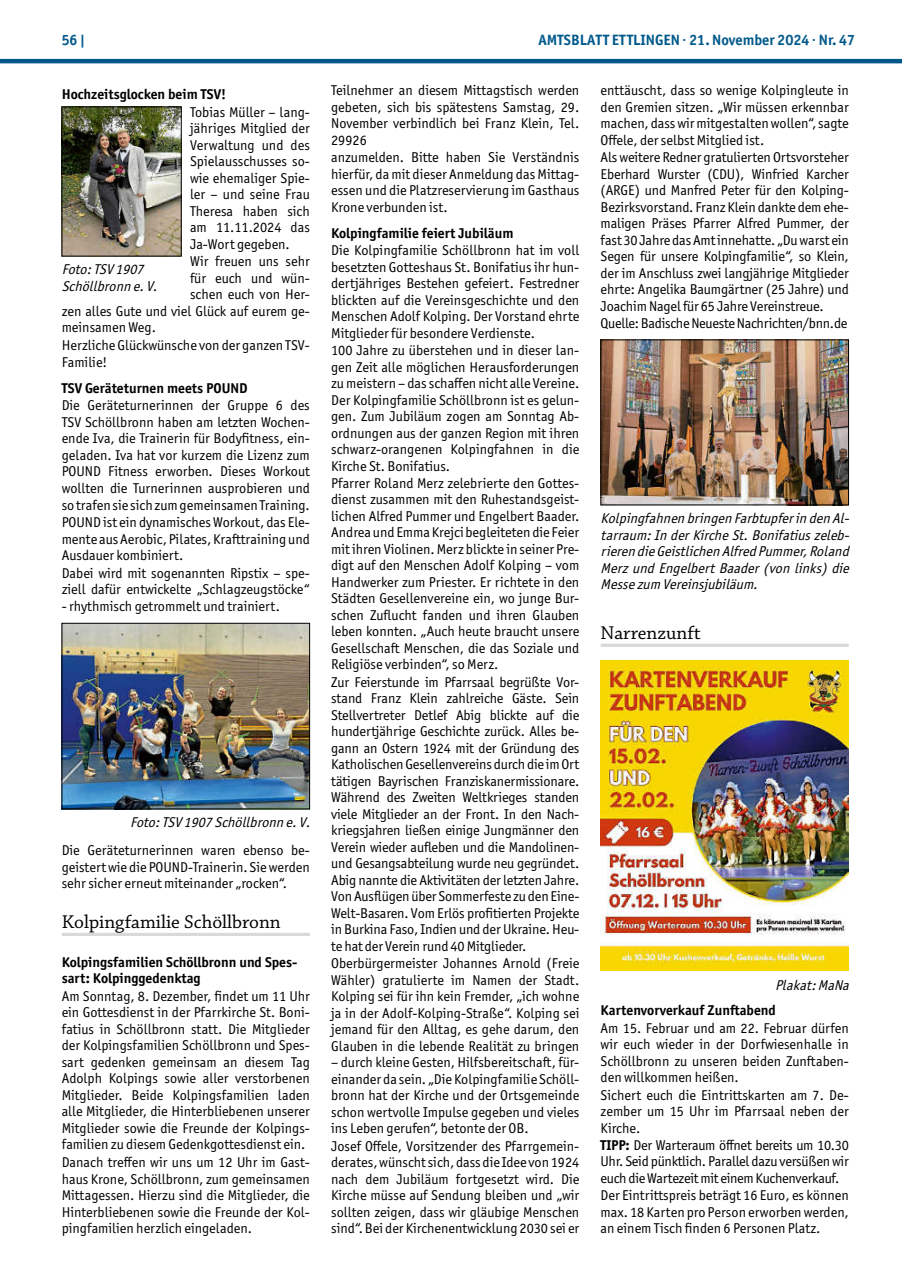
<style>
.page{position:relative;width:902px;height:1280px;background:#fff}
.page>*{position:absolute;margin:0;border:0;box-sizing:border-box;transform-origin:0 0}
.t1{font:19.5px "Chaparral Pro";color:#000}
.t2{font:700 15px "Officina Sans ITC Pro";color:#01598b}
.t3{font:14.25px/16.6px "Officina Sans ITC Pro";color:#000}
.t4{font:italic 14.25px/16.5px "Officina Sans ITC Pro";color:#000}
.t5{font:700 14.25px/16.5px "Officina Sans ITC Pro";color:#000}
.s1{font-weight:700}
</style>
<div class="page">
<hr style="left:0;top:59px;width:901px;height:4px;background:#01598b">
<hr style="left:62px;top:933px;width:248px;height:3px;background:#d9d9d9">
<img style="left:64px;top:109px;width:115px;height:145px">
<div style="left:62px;top:107px;width:119px;height:149px;border:1px solid #000"></div>
<img style="left:64px;top:625px;width:244px;height:182px">
<div style="left:62px;top:623px;width:248px;height:186px;border:1px solid #000"></div>
<hr style="left:600px;top:644px;width:248px;height:3px;background:#d9d9d9">
<img style="left:602px;top:342px;width:244px;height:161px">
<div style="left:600px;top:340px;width:248px;height:165px;border:1px solid #000"></div>
<img style="left:600px;top:661px;width:248px;height:310px">
<p class="t2" style="left:62px;top:31px;width:25px">56 |</p>
<p class="t2" style="left:538px;top:31px;width:318px">AMTSBLATT ETTLINGEN · 21. November 2024 · Nr. 47</p>
<p class="t5" style="left:62px;top:86px;width:166px">Hochzeitsglocken beim TSV!</p>
<p class="t3" style="left:190px;top:103px;width:121px">Tobias Müller – lang-</p>
<p class="t3" style="left:190px;top:120px;width:121px">jähriges Mitglied der</p>
<p class="t3" style="left:190px;top:136px;width:121px">Verwaltung und des</p>
<p class="t3" style="left:190px;top:153px;width:121px">Spielausschusses so-</p>
<p class="t3" style="left:190px;top:169px;width:121px">wie ehemaliger Spie-</p>
<p class="t3" style="left:190px;top:186px;width:121px">ler – und seine Frau</p>
<p class="t3" style="left:190px;top:202px;width:121px">Theresa haben sich</p>
<p class="t3" style="left:190px;top:219px;width:121px">am 11.11.2024 das</p>
<p class="t3" style="left:190px;top:235px;width:101px">Ja-Wort gegeben.</p>
<p class="t3" style="left:190px;top:253px;width:121px">Wir freuen uns sehr</p>
<p class="t3" style="left:190px;top:270px;width:121px">für euch und wün-</p>
<p class="t3" style="left:190px;top:286px;width:121px">schen euch von Her-</p>
<p class="t3" style="left:62px;top:303px;width:250px">zen alles Gute und viel Glück auf eurem ge-</p>
<p class="t3" style="left:62px;top:319px;width:96px">meinsamen Weg.</p>
<p class="t3" style="left:62px;top:337px;width:250px">Herzliche Glückwünsche von der ganzen TSV-</p>
<p class="t3" style="left:62px;top:353px;width:47px">Familie!</p>
<p class="t5" style="left:62px;top:379px;width:187px">TSV Geräteturnen meets POUND</p>
<p class="t3" style="left:62px;top:397px;width:250px">Die Geräteturnerinnen der Gruppe 6 des TSV Schöllbronn haben am letzten Wochen&shy;ende Iva, die Trainerin für Bodyfitness, ein&shy;geladen. Iva hat vor kurzem die Lizenz zum POUND Fitness erworben. Dieses Workout wollten die Turnerinnen ausprobieren und so trafen sie sich zum gemeinsamen Training.<br>POUND ist ein dynamisches Workout, das Ele&shy;mente aus Aerobic, Pilates, Krafttraining und Ausdauer kombiniert.<br>Dabei wird mit sogenannten Ripstix – spe&shy;ziell dafür entwickelte „Schlagzeugstöcke“</p>
<p class="t3" style="left:62px;top:598px;width:220px">- rhythmisch getrommelt und trainiert.</p>
<p class="t4" style="left:62px;top:261px;width:101px">Foto:TSV1907<br>Schöllbronn e.V.</p>
<p class="t4" style="left:130px;top:814px;width:185px">Foto:TSV1907Schöllbronn e.V.</p>
<p class="t3" style="left:62px;top:842px;width:250px;text-align:justify">Die Geräteturnerinnen waren ebenso be&shy;geistert wie die POUND-Trainerin. Sie werden sehr sicher erneut miteinander „rocken“.</p>
<h1 class="t1" style="left:62px;top:911px;width:220px">Kolpingfamilie Schöllbronn</h1>
<p class="t5" style="left:62px;top:953px;width:237px">Kolpingsfamilien Schöllbronn und Spes&shy;sart: Kolpinggedenktag</p>
<p class="t3" style="left:62px;top:988px;width:250px">Am Sonntag, 8. Dezember, findet um 11 Uhr ein Gottesdienst in der Pfarrkirche St. Boni&shy;fatius in Schöllbronn statt. Die Mitglieder der Kolpingsfamilien Schöllbronn und Spes&shy;sart gedenken gemeinsam an diesem Tag Adolph Kolpings sowie aller verstorbenen Mitglieder. Beide Kolpingsfamilien laden alle Mitglieder, die Hinterbliebenen unserer Mitglieder sowie die Freunde der Kolpings&shy;familien zu diesem Gedenkgottesdienst ein.<br>Danach treffen wir uns um 12 Uhr im Gast&shy;haus Krone, Schöllbronn, zum gemeinsamen Mittagessen. Hierzu sind die Mitglieder, die Hinterbliebenen sowie die Freunde der Kol&shy;pingfamilien herzlich eingeladen.</p>
<p class="t3" style="left:331px;top:82px;width:250px">Teilnehmer an diesem Mittagstisch werden gebeten, sich bis spätestens Samstag, 29.<br>November verbindlich bei Franz Klein, Tel.<br>29926<br>anzumelden. Bitte haben Sie Verständnis hierfür, da mit dieser Anmeldung das Mittag&shy;essen und die Platzreservierung im Gasthaus Krone verbunden ist.</p>
<p class="t5" style="left:331px;top:224px;width:184px">Kolpingfamilie feiert Jubiläum</p>
<p class="t3" style="left:331px;top:242px;width:250px">Die Kolpingfamilie Schöllbronn hat im voll besetzten Gotteshaus St. Bonifatius ihr hun&shy;dertjähriges Bestehen gefeiert. Festredner blickten auf die Vereinsgeschichte und den Menschen Adolf Kolping. Der Vorstand ehrte Mitglieder für besondere Verdienste.<br>100 Jahre zu überstehen und in dieser lan&shy;gen Zeit alle möglichen Herausforderungen zu meistern – das schaffen nicht alle Vereine.<br>Der Kolpingfamilie Schöllbronn ist es gelun&shy;gen. Zum Jubiläum zogen am Sonntag Ab&shy;ordnungen aus der ganzen Region mit ihren schwarz-orangenen Kolpingfahnen in die Kirche St. Bonifatius.<br>Pfarrer Roland Merz zelebrierte den Gottes&shy;dienst zusammen mit den Ruhestandsgeist&shy;lichen Alfred Pummer und Engelbert Baader.<br>Andrea und Emma Krejci begleiteten die Feier mit ihren Violinen. Merz blickte in seiner Pre&shy;digt auf den Menschen Adolf Kolping – vom Handwerker zum Priester. Er richtete in den Städten Gesellenvereine ein, wo junge Bur&shy;schen Zuflucht fanden und ihren Glauben leben konnten. „Auch heute braucht unsere Gesellschaft Menschen, die das Soziale und Religiöse verbinden“, so Merz.<br>Zur Feierstunde im Pfarrsaal begrüßte Vor&shy;stand Franz Klein zahlreiche Gäste. Sein Stellvertreter Detlef Abig blickte auf die hundertjährige Geschichte zurück. Alles be&shy;gann an Ostern 1924 mit der Gründung des Katholischen Gesellenvereins durch die im Ort tätigen Bayrischen Franziskanermissionare.<br>Während des Zweiten Weltkrieges standen viele Mitglieder an der Front. In den Nach&shy;kriegsjahren ließen einige Jungmänner den Verein wieder aufleben und die Mandolinen&shy;und Gesangsabteilung wurde neu gegründet.<br>Abig nannte die Aktivitäten der letzten Jahre.<br>Von Ausflügen über Sommerfeste zu den Eine-Welt-Basaren. Vom Erlös profitierten Projekte in Burkina Faso, Indien und der Ukraine. Heu&shy;te hat der Verein rund 40 Mitglieder.<br>Oberbürgermeister Johannes Arnold (Freie Wähler) gratulierte im Namen der Stadt.<br>Kolping sei für ihn kein Fremder, „ich wohne ja in der Adolf-Kolping-Straße“. Kolping sei jemand für den Alltag, es gehe darum, den Glauben in die lebende Realität zu bringen</p>
<p class="t3" style="left:331px;top:1054px;width:250px">– durch kleine Gesten, Hilfsbereitschaft, für&shy;einander da sein. „Die Kolpingfamilie Schöll&shy;bronn hat der Kirche und der Ortsgemeinde schon wertvolle Impulse gegeben und vieles ins Leben gerufen“, betonte der OB.<br>Josef Offele, Vorsitzender des Pfarrgemein&shy;derates, wünscht sich, dass die Idee von 1924 nach dem Jubiläum fortgesetzt wird. Die Kirche müsse auf Sendung bleiben und „wir sollten zeigen, dass wir gläubige Menschen sind“. Bei der Kirchenentwicklung 2030 sei er</p>
<p class="t3" style="left:600px;top:82px;width:250px">enttäuscht, dass so wenige Kolpingleute in den Gremien sitzen. „Wir müssen erkennbar machen, dass wir mitgestalten wollen“, sagte Offele, der selbst Mitglied ist.<br>Als weitere Redner gratulierten Ortsvorsteher Eberhard Wurster (CDU), Winfried Karcher (ARGE) und Manfred Peter für den Kolping-Bezirksvorstand. Franz Klein dankte dem ehe&shy;maligen Präses Pfarrer Alfred Pummer, der fast 30 Jahre das Amt innehatte. „Du warst ein Segen für unsere Kolpingfamilie“, so Klein, der im Anschluss zwei langjährige Mitglieder ehrte: Angelika Baumgärtner (25 Jahre) und Joachim Nagel für 65 Jahre Vereinstreue.<br>Quelle: Badische Neueste Nachrichten/bnn.de</p>
<p class="t4" style="left:600px;top:510px;width:253px;text-align:justify">Kolpingfahnen bringen Farbtupferin den Al&shy;tarraum:In derKircheSt.Bonifatiuszeleb&shy;rieren dieGeistlichen AlfredPummer,Roland MerzundEngelbertBaader(von links)die Messezum Vereinsjubiläum.</p>
<h1 class="t1" style="left:600px;top:622px;width:102px">Narrenzunft</h1>
<p class="t4" style="left:775px;top:976px;width:79px">Plakat:MaNa</p>
<p class="t5" style="left:600px;top:1002px;width:177px">Kartenvorverkauf Zunftabend</p>
<p class="t3" style="left:600px;top:1019px;width:250px">Am 15. Februar und am 22. Februar dürfen wir euch wieder in der Dorfwiesenhalle in Schöllbronn zu unseren beiden Zunftaben&shy;den willkommen heißen.<br>Sichert euch die Eintrittskarten am 7. De&shy;zember um 15 Uhr im Pfarrsaal neben der Kirche.<br><span class="s1">TIPP:</span> Der Warteraum öffnet bereits um 10.30<br>Uhr. Seid pünktlich. Parallel dazu versüßen wir euch die Wartezeit mit einem Kuchenverkauf.<br>Der Eintrittspreis beträgt 16 Euro, es können max. 18 Karten pro Person erworben werden, an einem Tisch finden 6 Personen Platz.</p>
</div>
